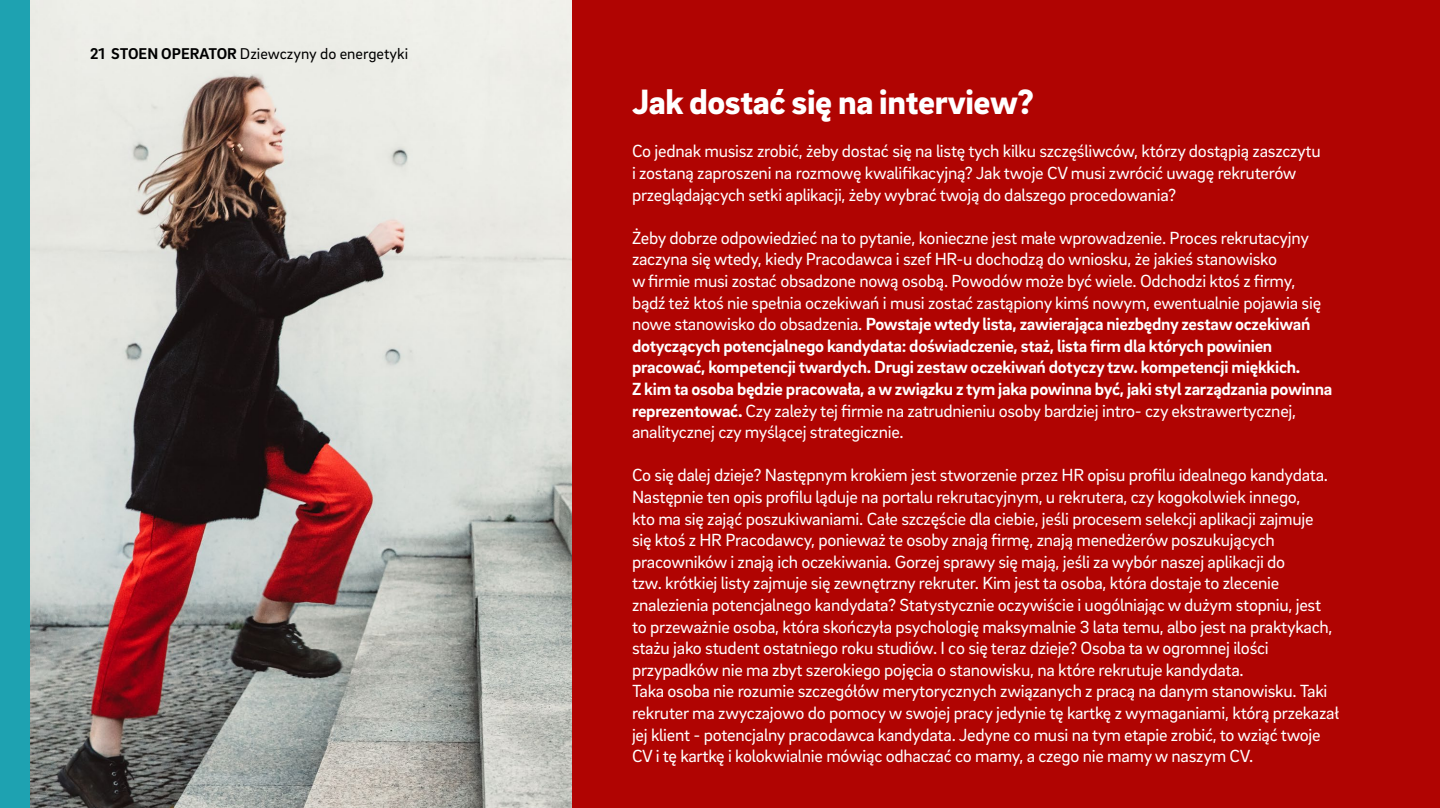
<style>
.page{position:relative;width:1440px;height:808px;background:#fff}
.page>*{position:absolute;margin:0;border:0;box-sizing:border-box;transform-origin:0 0}
.t1{font:900 36px "EON Brix Sans";letter-spacing:-.01em;color:#fff}
.t2{font:18px/21.6px "EON Brix Sans";letter-spacing:-.015em;color:#fff}
.t3{font:16px "EON Brix Sans";color:#000}
.s1{font-weight:700}
</style>
<div class="page">
<div style="left:544px;top:0;width:896px;height:808px;background:#b00402"></div>
<img style="left:30px;top:0;width:542px;height:808px">
<div style="left:0;top:0;width:30px;height:808px;background:#1ea2b1"></div>
<p class="t3" style="left:90px;top:43px;width:320px"><span class="s1">21 STOEN OPERATOR</span> Dziewczyny do energetyki</p>
<h1 class="t1" style="left:632px;top:78px;width:403px">Jak dostać się na interview?</h1>
<p class="t2" style="left:632px;top:140px;width:690px">Co jednak musisz zrobić, żeby dostać się na listę tych kilku szczęśliwców, którzy dostąpią zaszczytu i zostaną zaproszeni na rozmowę kwalifikacyjną? Jak twoje CV musi zwrócić uwagę rekruterów przeglądających setki aplikacji, żeby wybrać twoją do dalszego procedowania?</p>
<p class="t2" style="left:632px;top:226px;width:702px">Żeby dobrze odpowiedzieć na to pytanie, konieczne jest małe wprowadzenie. Proces rekrutacyjny zaczyna się wtedy, kiedy Pracodawca i szef HR-u dochodzą do wniosku, że jakieś stanowisko<br>w firmie musi zostać obsadzone nową osobą. Powodów może być wiele. Odchodzi ktoś z firmy, bądź też ktoś nie spełnia oczekiwań i musi zostać zastąpiony kimś nowym, ewentualnie pojawia się nowe stanowisko do obsadzenia. <span class="s1">Powstaje wtedy lista, zawierająca niezbędny zestaw oczekiwań dotyczących potencjalnego kandydata: doświadczenie, staż, lista firm dla których powinien pracować, kompetencji twardych. Drugi zestaw oczekiwań dotyczy tzw. kompetencji miękkich.<br>Z kim ta osoba będzie pracowała, a w związku z tym jaka powinna być, jaki styl zarządzania powinna reprezentować.</span> Czy zależy tej firmie na zatrudnieniu osoby bardziej intro- czy ekstrawertycznej, analitycznej czy myślącej strategicznie.</p>
<p class="t2" style="left:632px;top:464px;width:709px">Co się dalej dzieje? Następnym krokiem jest stworzenie przez HR opisu profilu idealnego kandydata.<br>Następnie ten opis profilu ląduje na portalu rekrutacyjnym, u rekrutera, czy kogokolwiek innego,<br>kto ma się zająć poszukiwaniami. Całe szczęście dla ciebie, jeśli procesem selekcji aplikacji zajmuje<br>się ktoś z HR Pracodawcy, ponieważ te osoby znają firmę, znają menedżerów poszukujących pracowników i znają ich oczekiwania. Gorzej sprawy się mają, jeśli za wybór naszej aplikacji do<br>tzw. krótkiej listy zajmuje się zewnętrzny rekruter. Kim jest ta osoba, która dostaje to zlecenie znalezienia potencjalnego kandydata? Statystycznie oczywiście i uogólniając w dużym stopniu, jest to przeważnie osoba, która skończyła psychologię maksymalnie 3 lata temu, albo jest na praktykach, stażu jako student ostatniego roku studiów. I co się teraz dzieje? Osoba ta w ogromnej ilości przypadków nie ma zbyt szerokiego pojęcia o stanowisku, na które rekrutuje kandydata.<br>Taka osoba nie rozumie szczegółów merytorycznych związanych z pracą na danym stanowisku. Taki rekruter ma zwyczajowo do pomocy w swojej pracy jedynie tę kartkę z wymaganiami, którą przekazał jej klient - potencjalny pracodawca kandydata. Jedyne co musi na tym etapie zrobić, to wziąć twoje CV i tę kartkę i kolokwialnie mówiąc odhaczać co mamy, a czego nie mamy w naszym CV.</p>
</div>
